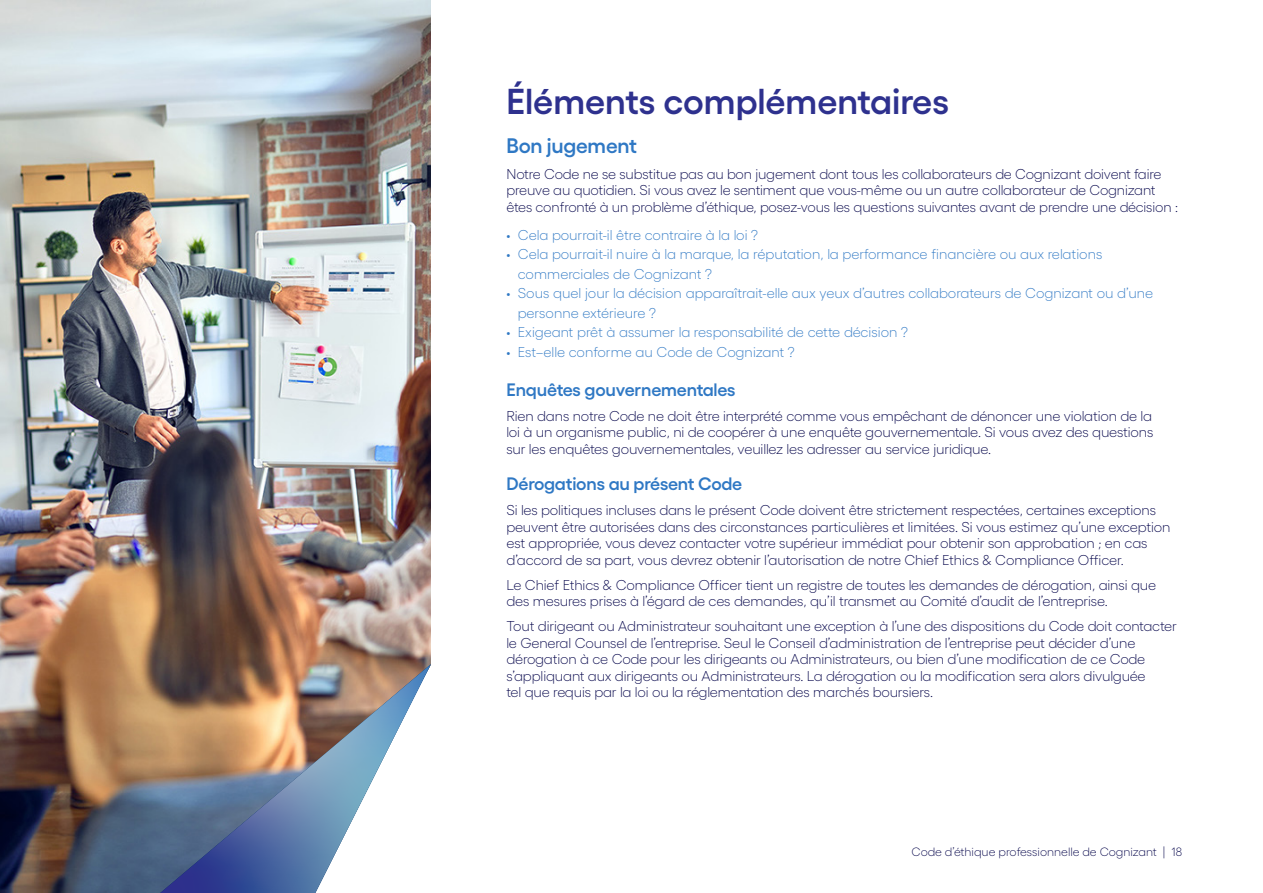
<style>
.page{position:relative;width:1263px;height:893px;background:#fff}
.page>*{position:absolute;margin:0;border:0;box-sizing:border-box;transform-origin:0 0}
.t1{font:600 36px "Gellix";color:#2e318e}
.t2{font:600 21px "Gellix";letter-spacing:-.01em;color:#2f78c4}
.t3{font:600 18px "Gellix";letter-spacing:-.01em;color:#2f78c4}
.t4{font:300 14.25px/16.5px "Gellix";letter-spacing:-.01em;color:#000048}
.t5{font:300 14.25px/19.5px "Gellix";color:#2f78c4}
.t6{font:300 12px "Gellix";color:#000048}
</style>
<div class="page">
<img style="left:0;top:0;width:431px;height:893px">
<img style="left:160px;top:664px;width:271px;height:229px">
<p class="t1" style="left:506px;top:73px;width:444px">Éléments complémentaires</p>
<p class="t2" style="left:506px;top:130px;width:132px">Bon jugement</p>
<p class="t4" style="left:506px;top:164px;width:673px">Notre Code ne se substitue pas au bon jugement dont tous les collaborateurs de Cognizant doivent faire preuve au quotidien. Si vous avez le sentiment que vous-même ou un autre collaborateur de Cognizant êtes confronté à un problème d’éthique, posez-vous les questions suivantes avant de prendre une décision :</p>
<p class="t5" style="left:506px;top:223px;width:253px">• Cela pourrait-il être contraire à la loi ?</p>
<p class="t5" style="left:518px;top:243px;width:586px;text-indent:-11px">• Cela pourrait-il nuire à la marque, la réputation, la performance financière ou aux relations commerciales de Cognizant ?</p>
<p class="t5" style="left:518px;top:282px;width:637px;text-indent:-11px">• Sous quel jour la décision apparaîtrait-elle aux yeux d’autres collaborateurs de Cognizant ou d’une personne extérieure ?</p>
<p class="t5" style="left:506px;top:321px;width:403px">• Exigeant prêt à assumer la responsabilité de cette décision ?</p>
<p class="t5" style="left:506px;top:340px;width:290px">• Est–elle conforme au Code de Cognizant ?</p>
<p class="t3" style="left:506px;top:375px;width:231px">Enquêtes gouvernementales</p>
<p class="t4" style="left:506px;top:406px;width:648px;text-align:justify">Rien dans notre Code ne doit être interprété comme vous empêchant de dénoncer une violation de la loi à un organisme public, ni de coopérer à une enquête gouvernementale. Si vous avez des questions sur les enquêtes gouvernementales, veuillez les adresser au service juridique.</p>
<p class="t3" style="left:506px;top:470px;width:237px">Dérogations au présent Code</p>
<p class="t4" style="left:506px;top:500px;width:665px">Si les politiques incluses dans le présent Code doivent être strictement respectées, certaines exceptions peuvent être autorisées dans des circonstances particulières et limitées. Si vous estimez qu’une exception est appropriée, vous devez contacter votre supérieur immédiat pour obtenir son approbation ; en cas d’accord de sa part, vous devrez obtenir l’autorisation de notre Chief Ethics &amp; Compliance Officer.</p>
<p class="t4" style="left:506px;top:575px;width:651px">Le Chief Ethics &amp; Compliance Officer tient un registre de toutes les demandes de dérogation, ainsi que des mesures prises à l’égard de ces demandes, qu’il transmet au Comité d’audit de l’entreprise.</p>
<p class="t4" style="left:506px;top:616px;width:672px">Tout dirigeant ou Administrateur souhaitant une exception à l’une des dispositions du Code doit contacter le General Counsel de l’entreprise. Seul le Conseil d’administration de l’entreprise peut décider d’une dérogation à ce Code pour les dirigeants ou Administrateurs, ou bien d’une modification de ce Code s’appliquant aux dirigeants ou Administrateurs. La dérogation ou la modification sera alors divulguée<br>tel que requis par la loi ou la réglementation des marchés boursiers.</p>
<p class="t6" style="left:912px;top:843px;width:272px">Code d’éthique professionnelle de Cognizant | 18</p>
</div>
